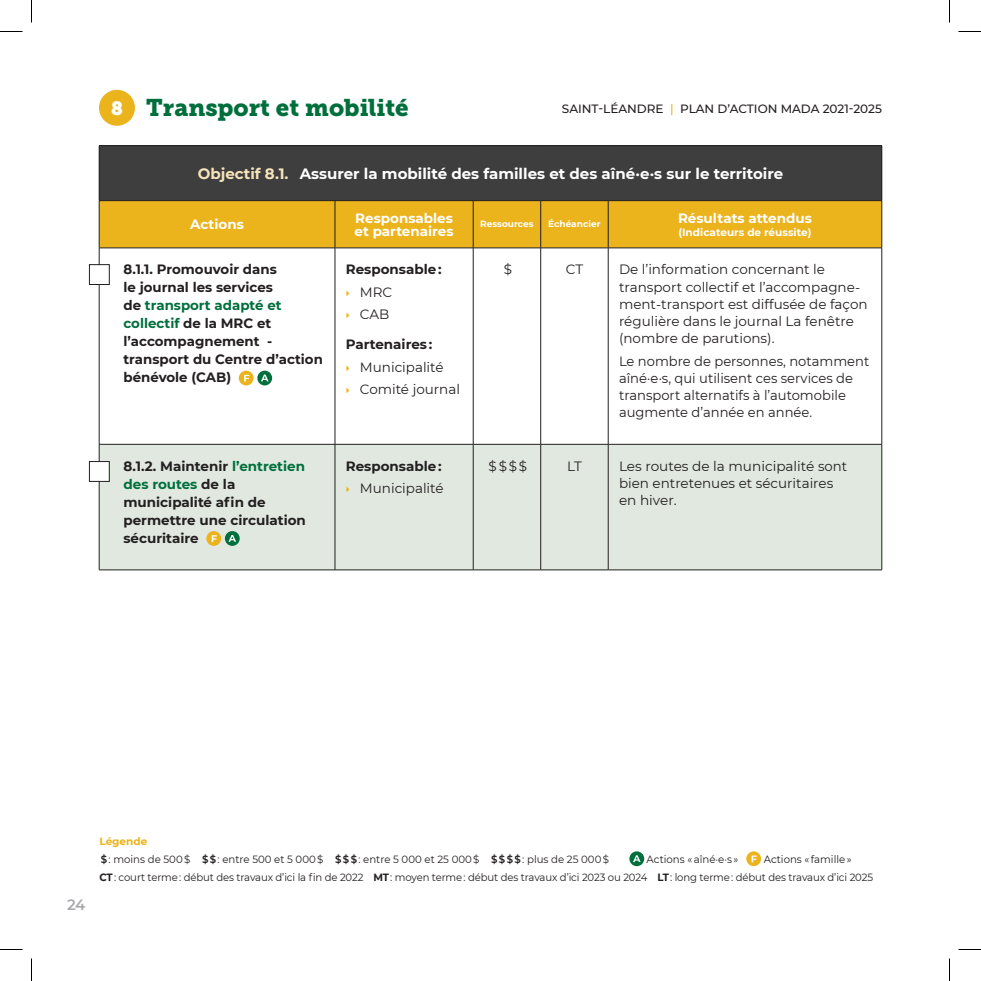
<style>
.page{position:relative;width:981px;height:981px;background:#fff}
.page>*{position:absolute;margin:0;border:0;box-sizing:border-box;transform-origin:0 0}
.Titre_slab_2{font:24px "Museo Slab 900";color:#006f3c}
.Titre_slab_2-2{font:19.05px "Museo Slab";color:#fff}
.Texte_courant{font:700 15px "Montserrat";color:#fff}
.t1{font:600 15px "Montserrat";color:#a8a9ad}
.Texte_courant-2{font:13.5px/17.2px "Montserrat";color:#231f20}
.Texte_courant-3{font:700 13.5px/18px "Montserrat";color:#231f20}
.Texte_courant-4{font:700 13.5px/13.5px "Montserrat";color:#fff}
.t2{font:500 12px "Montserrat";color:#231f20}
.Texte_courant-5{font:10.5px "Montserrat";letter-spacing:-.01em;color:#231f20;scale:.96 1}
.Texte_courant-6{font:10.5px "Montserrat";letter-spacing:-.01em;color:#231f20}
.Texte_courant-7{font:700 10.5px "Montserrat";color:#fff}
.Texte_courant-8{font:700 10.5px "Montserrat";color:#ebb31c}
.Texte_courant-9{font:700 9px "Montserrat";color:#fff}
.s1{color:#ebb31c}
.s2{color:#f8e4b9}
.s3{color:#006f3c}
.s4{font-weight:600}
.s5{font-weight:700}
</style>
<div class="page">
<div style="left:99px;top:90px;width:36px;height:36px;background:#ebb31c;border-radius:50%"></div>
<div style="left:99px;top:146px;width:783px;height:55px;background:#3e3e3f"></div>
<div style="left:100px;top:201px;width:782px;height:47px;background:#ebb31c"></div>
<svg style="left:100px;top:249px;width:782px;height:195px"></svg>
<div style="left:100px;top:445px;width:782px;height:125px;background:#e0e8e0"></div>
<hr style="left:99px;top:145px;width:236px;height:1px;background:#231f20">
<hr style="left:99px;top:146px;width:1px;height:54px;background:#231f20">
<hr style="left:335px;top:145px;width:138px;height:1px;background:#231f20">
<hr style="left:473px;top:145px;width:68px;height:1px;background:#231f20">
<hr style="left:541px;top:145px;width:67px;height:1px;background:#231f20">
<hr style="left:608px;top:145px;width:274px;height:1px;background:#231f20">
<hr style="left:882px;top:146px;width:1px;height:54px;background:#231f20">
<hr style="left:99px;top:200px;width:236px;height:1px;background:#231f20">
<hr style="left:99px;top:201px;width:1px;height:47px;background:#231f20">
<hr style="left:335px;top:200px;width:138px;height:1px;background:#231f20">
<hr style="left:473px;top:200px;width:68px;height:1px;background:#231f20">
<hr style="left:541px;top:200px;width:67px;height:1px;background:#231f20">
<hr style="left:608px;top:200px;width:274px;height:1px;background:#231f20">
<hr style="left:882px;top:201px;width:1px;height:47px;background:#231f20">
<hr style="left:99px;top:248px;width:1px;height:196px;background:#231f20">
<hr style="left:882px;top:248px;width:1px;height:196px;background:#231f20">
<hr style="left:99px;top:444px;width:236px;height:1px;background:#231f20">
<hr style="left:99px;top:445px;width:1px;height:125px;background:#231f20">
<hr style="left:335px;top:444px;width:138px;height:1px;background:#231f20">
<hr style="left:473px;top:444px;width:68px;height:1px;background:#231f20">
<hr style="left:541px;top:444px;width:67px;height:1px;background:#231f20">
<hr style="left:608px;top:444px;width:274px;height:1px;background:#231f20">
<hr style="left:882px;top:445px;width:1px;height:125px;background:#231f20">
<hr style="left:335px;top:201px;width:1px;height:47px;background:#231f20">
<hr style="left:473px;top:201px;width:1px;height:47px;background:#231f20">
<hr style="left:540px;top:201px;width:1px;height:47px;background:#231f20">
<hr style="left:608px;top:201px;width:1px;height:47px;background:#231f20">
<hr style="left:99px;top:248px;width:236px;height:1px;background:#231f20">
<hr style="left:335px;top:248px;width:138px;height:1px;background:#231f20">
<hr style="left:335px;top:248px;width:1px;height:196px;background:#231f20">
<hr style="left:473px;top:248px;width:68px;height:1px;background:#231f20">
<hr style="left:473px;top:248px;width:1px;height:196px;background:#231f20">
<hr style="left:541px;top:248px;width:67px;height:1px;background:#231f20">
<hr style="left:540px;top:248px;width:1px;height:196px;background:#231f20">
<hr style="left:608px;top:248px;width:274px;height:1px;background:#231f20">
<hr style="left:608px;top:248px;width:1px;height:196px;background:#231f20">
<hr style="left:335px;top:445px;width:1px;height:125px;background:#231f20">
<hr style="left:473px;top:445px;width:1px;height:125px;background:#231f20">
<hr style="left:540px;top:445px;width:1px;height:125px;background:#231f20">
<hr style="left:608px;top:445px;width:1px;height:125px;background:#231f20">
<hr style="left:99px;top:570px;width:236px;height:1px;background:#231f20">
<hr style="left:335px;top:570px;width:138px;height:1px;background:#231f20">
<hr style="left:473px;top:570px;width:68px;height:1px;background:#231f20">
<hr style="left:541px;top:570px;width:67px;height:1px;background:#231f20">
<hr style="left:608px;top:570px;width:274px;height:1px;background:#231f20">
<div style="left:239px;top:371px;width:15px;height:14px;background:#ebb31c;border-radius:50%"></div>
<svg style="left:244px;top:375px;width:5px;height:7px"></svg>
<div style="left:257px;top:371px;width:15px;height:14px;background:#006f3c;border-radius:50%"></div>
<svg style="left:261px;top:375px;width:8px;height:6px"></svg>
<svg style="left:206px;top:531px;width:15px;height:15px"></svg>
<svg style="left:212px;top:535px;width:5px;height:7px"></svg>
<div style="left:225px;top:531px;width:15px;height:15px;background:#006f3c;border-radius:50%"></div>
<svg style="left:229px;top:535px;width:7px;height:7px"></svg>
<div style="left:89px;top:265px;width:20px;height:20px;background:#fff"></div>
<div style="left:89px;top:264px;width:20px;height:21px;border:1px solid #231f20"></div>
<div style="left:89px;top:462px;width:20px;height:19px;background:#fff"></div>
<div style="left:89px;top:461px;width:20px;height:21px;border:1px solid #231f20"></div>
<svg style="left:629px;top:851px;width:15px;height:15px"></svg>
<svg style="left:633px;top:855px;width:8px;height:7px"></svg>
<svg style="left:746px;top:851px;width:15px;height:15px"></svg>
<svg style="left:752px;top:856px;width:5px;height:6px"></svg>
<svg style="left:0;top:31px;width:22px;height:1px"></svg>
<svg style="left:958px;top:31px;width:23px;height:1px"></svg>
<svg style="left:0;top:949px;width:22px;height:1px"></svg>
<svg style="left:958px;top:949px;width:23px;height:1px"></svg>
<svg style="left:31px;top:0;width:1px;height:22px"></svg>
<svg style="left:31px;top:958px;width:1px;height:23px"></svg>
<svg style="left:949px;top:0;width:1px;height:22px"></svg>
<svg style="left:949px;top:958px;width:1px;height:23px"></svg>
<p class="Titre_slab_2-2" style="left:111px;top:97px;width:13px">8</p>
<p class="Titre_slab_2" style="left:146px;top:93px;width:264px">Transport et mobilité</p>
<p class="t2" style="left:562px;top:100px;width:322px">SAINT-LÉANDRE <span class="s1">|</span> PLAN D’ACTION MADA 2021-2025</p>
<p class="Texte_courant" style="left:198px;top:163px;width:587px"><span class="s2">Objectif 8.1.</span> Assurer la mobilité des familles et des aîné·e·s sur le territoire</p>
<p class="Texte_courant-4" style="left:190px;top:217px;width:55px">Actions</p>
<p class="Texte_courant-4" style="left:355px;top:210px;width:101px">Responsables et partenaires</p>
<p class="Texte_courant-9" style="left:480px;top:217px;width:55px">Ressources</p>
<p class="Texte_courant-9" style="left:548px;top:217px;width:54px">Échéancier</p>
<p class="Texte_courant-4" style="left:678px;top:210px;width:135px">Résultats attendus</p>
<p class="Texte_courant-7" style="left:678px;top:225px;width:135px">(Indicateurs de réussite)</p>
<p class="Texte_courant-3" style="left:123px;top:260px;width:201px">8.1.1. Promouvoir dans<br>le journal les services<br>de <span class="s3">transport adapté et collectif</span> de la MRC et l’accompagnement - transport du Centre d’action bénévole (CAB)</p>
<p class="Texte_courant-3" style="left:346px;top:260px;width:97px">Responsable :</p>
<p class="Texte_courant-2" style="left:346px;top:283px;width:48px"><span class="s1">▶</span> MRC</p>
<p class="Texte_courant-2" style="left:346px;top:305px;width:45px"><span class="s1">▶</span> CAB</p>
<p class="Texte_courant-3" style="left:346px;top:335px;width:88px">Partenaires :</p>
<p class="Texte_courant-2" style="left:346px;top:358px;width:99px"><span class="s1">▶</span> Municipalité</p>
<p class="Texte_courant-2" style="left:346px;top:380px;width:116px"><span class="s1">▶</span> Comité journal</p>
<p class="Texte_courant-3" style="left:123px;top:456px;width:184px">8.1.2. Maintenir <span class="s3">l’entretien des routes</span> de la municipalité afin de permettre une circulation sécuritaire</p>
<p class="Texte_courant-3" style="left:346px;top:456px;width:97px">Responsable :</p>
<p class="Texte_courant-2" style="left:346px;top:479px;width:99px"><span class="s1">▶</span> Municipalité</p>
<p class="Texte_courant-2" style="left:504px;top:261px;width:10px">$</p>
<p class="Texte_courant-2" style="left:566px;top:261px;width:19px">CT</p>
<p class="Texte_courant-2" style="left:619px;top:261px;width:250px">De l’information concernant le transport collectif et l’accompagne&shy;ment-transport est diffusée de façon régulière dans le journal La fenêtre (nombre de parutions).</p>
<p class="Texte_courant-2" style="left:619px;top:352px;width:252px">Le nombre de personnes, notamment aîné·e·s, qui utilisent ces services de transport alternatifs à l’automobile augmente d’année en année.</p>
<p class="Texte_courant-2" style="left:489px;top:457px;width:40px">$ $ $ $</p>
<p class="Texte_courant-2" style="left:567px;top:457px;width:16px">LT</p>
<p class="Texte_courant-2" style="left:619px;top:457px;width:230px">Les routes de la municipalité sont bien entretenues et sécuritaires en hiver.</p>
<p class="t1" style="left:67px;top:894px;width:20px">24</p>
<p class="Texte_courant-8" style="left:99px;top:834px;width:50px">Légende</p>
<p class="Texte_courant-6" style="left:101px;top:852px;width:510px"><span class="s4">$</span> : moins de 500 $ <span class="s4">$ $</span> : entre 500 et 5 000 $ <span class="s4">$ $ $</span> : entre 5 000 et 25 000 $ <span class="s4">$ $ $ $</span> : plus de 25 000 $</p>
<p class="Texte_courant-6" style="left:647px;top:852px;width:93px">Actions « aîné·e·s »</p>
<p class="Texte_courant-6" style="left:764px;top:852px;width:89px">Actions « famille »</p>
<p class="Texte_courant-5" style="left:99px;top:870px;width:808px"><span class="s5">CT</span> : court terme : début des travaux d’ici la fin de 2022 <span class="s5">MT</span> : moyen terme : début des travaux d’ici 2023 ou 2024 <span class="s5">LT</span> : long terme : début des travaux d’ici 2025</p>
</div>
